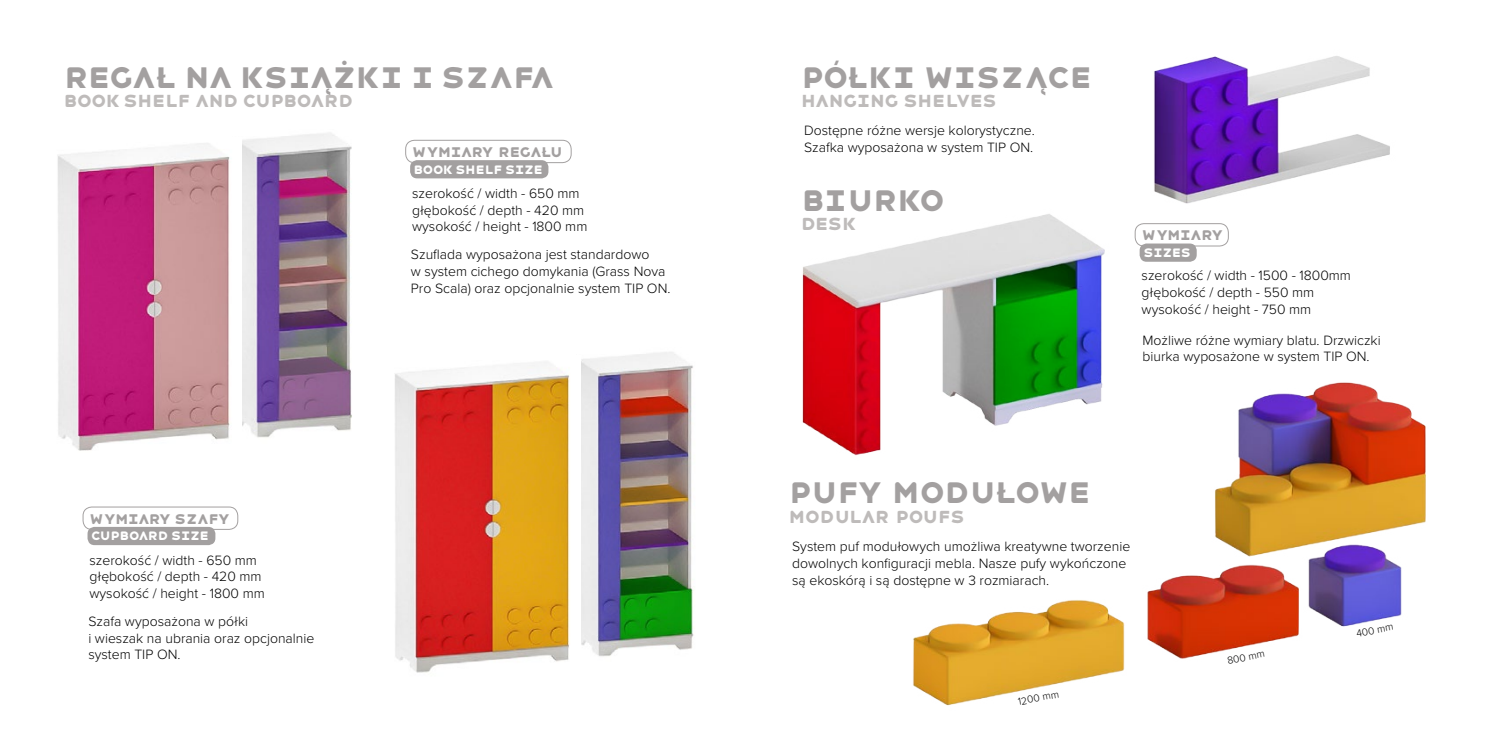
<style>
.page{position:relative;width:1489px;height:745px;background:#fff}
.page>*{position:absolute;margin:0;border:0;box-sizing:border-box;transform-origin:0 0}
.t1{font:900 29.75px "Havelock Titling";letter-spacing:-.11em;color:#a3a0a0}
.t2{font:900 17.5px "Havelock Titling";letter-spacing:-.11em;color:#bebbba}
.t3{font:300 14px/16.8px "Proxima Nova";color:#000}
.t4{font:900 14px "Havelock Titling";letter-spacing:-.11em;color:#a3a0a0}
.t5{font:900 14px "Havelock Titling";letter-spacing:-.13em;color:#a3a0a0}
.t6{font:900 12.25px "Havelock Titling";letter-spacing:-.11em;color:#fff}
.t7{font:300 10.5px "Proxima Nova";color:#000}
</style>
<div class="page">
<img style="left:913px;top:382px;width:513px;height:324px">
<img style="left:581px;top:352px;width:113px;height:305px">
<img style="left:242px;top:133px;width:110px;height:305px">
<div style="left:405px;top:140px;width:166px;height:23px;border:1px solid #a3a0a0;border-radius:9px"></div>
<div style="left:410px;top:160px;width:138px;height:18px;background:#a3a0a0;border-radius:7px"></div>
<div style="left:83px;top:506px;width:155px;height:23px;border:1px solid #a3a0a0;border-radius:9px"></div>
<div style="left:87px;top:526px;width:128px;height:18px;background:#a3a0a0;border-radius:7px"></div>
<img style="left:395px;top:362px;width:175px;height:311px">
<img style="left:57px;top:143px;width:173px;height:308px">
<img style="left:1136px;top:56px;width:254px;height:171px">
<img style="left:802px;top:214px;width:314px;height:264px">
<div style="left:1134px;top:223px;width:94px;height:23px;border:1px solid #a3a0a0;border-radius:9px"></div>
<div style="left:1139px;top:243px;width:57px;height:18px;background:#a3a0a0;border-radius:7px"></div>
<svg style="left:493px;top:499px;width:1px;height:14px"></svg>
<svg style="left:493px;top:522px;width:1px;height:14px"></svg>
<svg style="left:154px;top:280px;width:1px;height:14px"></svg>
<svg style="left:154px;top:302px;width:1px;height:14px"></svg>
<h1 class="t1" style="left:63px;top:53px;width:494px">REGAŁ NA KSIĄŻKI I SZAFA</h1>
<p class="t2" style="left:63px;top:86px;width:292px">BOOK SHELF AND CUPBOARD</p>
<p class="t5" style="left:411px;top:140px;width:153px">WYMIARY REGAŁU</p>
<p class="t6" style="left:413px;top:159px;width:132px">BOOK SHELF SIZE</p>
<p class="t3" style="left:412px;top:185px;width:177px">szerokość / width - 650 mm głębokość / depth - 420 mm wysokość / height - 1800 mm</p>
<p class="t4" style="left:89px;top:507px;width:143px">WYMIARY SZAFY</p>
<p class="t6" style="left:91px;top:525px;width:120px">CUPBOARD SIZE</p>
<p class="t3" style="left:89px;top:551px;width:177px">szerokość / width - 650 mm głębokość / depth - 420 mm wysokość / height - 1800 mm</p>
<p class="t3" style="left:88px;top:612px;width:227px">Szafa wyposażona w półki<br>i wieszak na ubrania oraz opcjonalnie system TIP ON.</p>
<p class="t3" style="left:411px;top:246px;width:261px">Szuflada wyposażona jest standardowo<br>w system cichego domykania (Grass Nova<br>Pro Scala) oraz opcjonalnie system TIP ON.</p>
<h1 class="t1" style="left:800px;top:53px;width:295px">PÓŁKI WISZĄCE</h1>
<p class="t2" style="left:800px;top:86px;width:199px">HANGING SHELVES</p>
<p class="t3" style="left:804px;top:122px;width:232px">Dostępne różne wersje kolorystyczne.<br>Szafka wyposażona w system TIP ON.</p>
<h1 class="t1" style="left:800px;top:176px;width:147px">BIURKO</h1>
<p class="t2" style="left:800px;top:210px;width:58px">DESK</p>
<p class="t4" style="left:1140px;top:224px;width:85px">WYMIARY</p>
<p class="t6" style="left:1142px;top:242px;width:50px">SIZES</p>
<p class="t3" style="left:1141px;top:267px;width:211px">szerokość / width - 1500 - 1800mm głębokość / depth - 550 mm wysokość / height - 750 mm</p>
<p class="t3" style="left:1142px;top:331px;width:239px">Możliwe różne wymiary blatu. Drzwiczki biurka wyposażone w system TIP ON.</p>
<h1 class="t1" style="left:788px;top:468px;width:305px">PUFY MODUŁOWE</h1>
<p class="t2" style="left:788px;top:501px;width:179px">MODULAR POUFS</p>
<p class="t3" style="left:792px;top:537px;width:339px">System puf modułowych umożliwa kreatywne tworzenie dowolnych konfiguracji mebla. Nasze pufy wykończone są ekoskórą i są dostępne w 3 rozmiarach.</p>
<p class="t7" style="left:1016px;top:695px;width:43px;rotate:-11deg">1200 mm</p>
<p class="t7" style="left:1226px;top:654px;width:40px;rotate:-11deg">800 mm</p>
<p class="t7" style="left:1355px;top:627px;width:39px;rotate:-11deg">400 mm</p>
</div>
